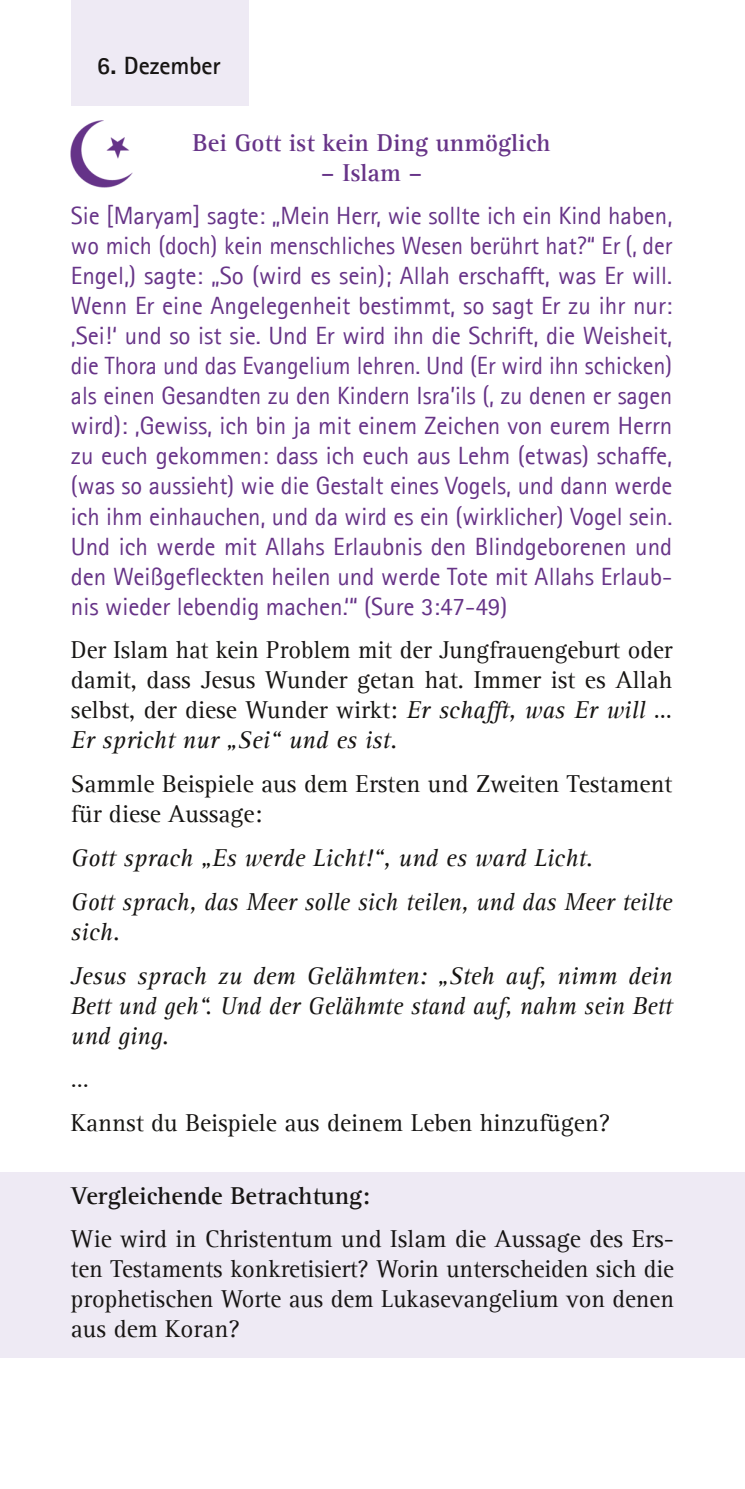
<style>
.page{position:relative;width:745px;height:1489px;background:#fff}
.page>*{position:absolute;margin:0;border:0;box-sizing:border-box;transform-origin:0 0}
.t1{font:25px/30px "Agfa Rotis Sans Serif";color:#673488;text-align:justify}
.t2{font:25px/30px "Agfa Rotis Serif";color:#171513;text-align:justify}
.t3{font:italic 25px/43.8px "Agfa Rotis Serif";letter-spacing:.005em;color:#171513}
.t4{font:italic 25px/30px "Agfa Rotis Serif";letter-spacing:.005em;color:#171513;scale:.96 1}
.t5{font:700 25px "Agfa Rotis Serif";color:#673488}
.t6{font:700 25px "Agfa Rotis Serif";color:#171513}
.t7{font:700 25px "Agfa Rotis Sans Serif";color:#171513}
.s1{font-family:"Agfa Rotis Serif"}
.s2{font-style:italic}
</style>
<div class="page">
<div style="left:71px;top:0;width:177px;height:106px;background:#eeeaf4"></div>
<div style="left:0;top:1171px;width:744px;height:185px;background:#eeeaf4"></div>
<img style="left:71px;top:120px;width:61px;height:68px">
<p class="t7" style="left:97px;top:50px;width:125px">6. Dezember</p>
<p class="t5" style="left:192px;top:127px;width:359px">Bei Gott ist kein Ding unmöglich</p>
<p class="t5" style="left:320px;top:157px;width:103px">– Islam –</p>
<p class="t1" style="left:71px;top:201px;width:602px">Sie [Maryam] sagte: „Mein Herr, wie sollte ich ein Kind haben, wo mich (doch) kein menschliches Wesen berührt hat?“ Er (, der Engel,) sagte: „So (wird es sein); Allah erschafft, was Er will.<br>Wenn Er eine Angelegenheit bestimmt, so sagt Er zu ihr nur: ‚Sei!‘ und so ist sie. Und Er wird ihn die Schrift, die Weisheit, die Thora und das Evangelium lehren. Und (Er wird ihn schicken) als einen Gesandten zu den Kindern Isra’ils (, zu denen er sagen wird): ‚Gewiss, ich bin ja mit einem Zeichen von eurem Herrn zu euch gekommen: dass ich euch aus Lehm (etwas) schaffe, (was so aussieht) wie die Gestalt eines Vogels, und dann werde ich ihm einhauchen, und da wird es ein (wirklicher) Vogel sein.<br>Und ich werde mit Allahs Erlaubnis den Blindgeborenen und den Weißgefleckten heilen und werde Tote mit Allahs Erlaub‐ nis wieder lebendig machen.‘“ (Sure 3:47-49<span class="s1">)</span></p>
<p class="t2" style="left:71px;top:635px;width:602px">Der Islam hat kein Problem mit der Jungfrauengeburt oder damit, dass Jesus Wunder getan hat. Immer ist es Allah selbst, der diese Wunder wirkt: <span class="s2">Er schafft, was Er will … Er spricht nur „Sei“ und es ist.</span></p>
<p class="t2" style="left:71px;top:769px;width:602px">Sammle Beispiele aus dem Ersten und Zweiten Testament für diese Aussage:</p>
<p class="t3" style="left:71px;top:836px;width:602px">Gott sprach „Es werde Licht!“, und es ward Licht.<br>Gott sprach, das Meer solle sich teilen, und das Meer teilte</p>
<p class="t3" style="left:71px;top:910px;width:602px">sich.<br>Jesus sprach zu dem Gelähmten: „Steh auf, nimm dein</p>
<p class="t4" style="left:71px;top:991px;width:627px">Bett und geh“. Und der Gelähmte stand auf, nahm sein Bett und ging.</p>
<p class="t2" style="left:71px;top:1057px;width:540px;line-height:43.8px">…<br>Kannst du Beispiele aus deinem Leben hinzufügen?</p>
<p class="t6" style="left:71px;top:1180px;width:300px">Vergleichende Betrachtung:</p>
<p class="t2" style="left:71px;top:1224px;width:604px">Wie wird in Christentum und Islam die Aussage des Ers&shy;ten Testaments konkretisiert? Worin unterscheiden sich die prophetischen Worte aus dem Lukasevangelium von denen aus dem Koran?</p>
</div>
